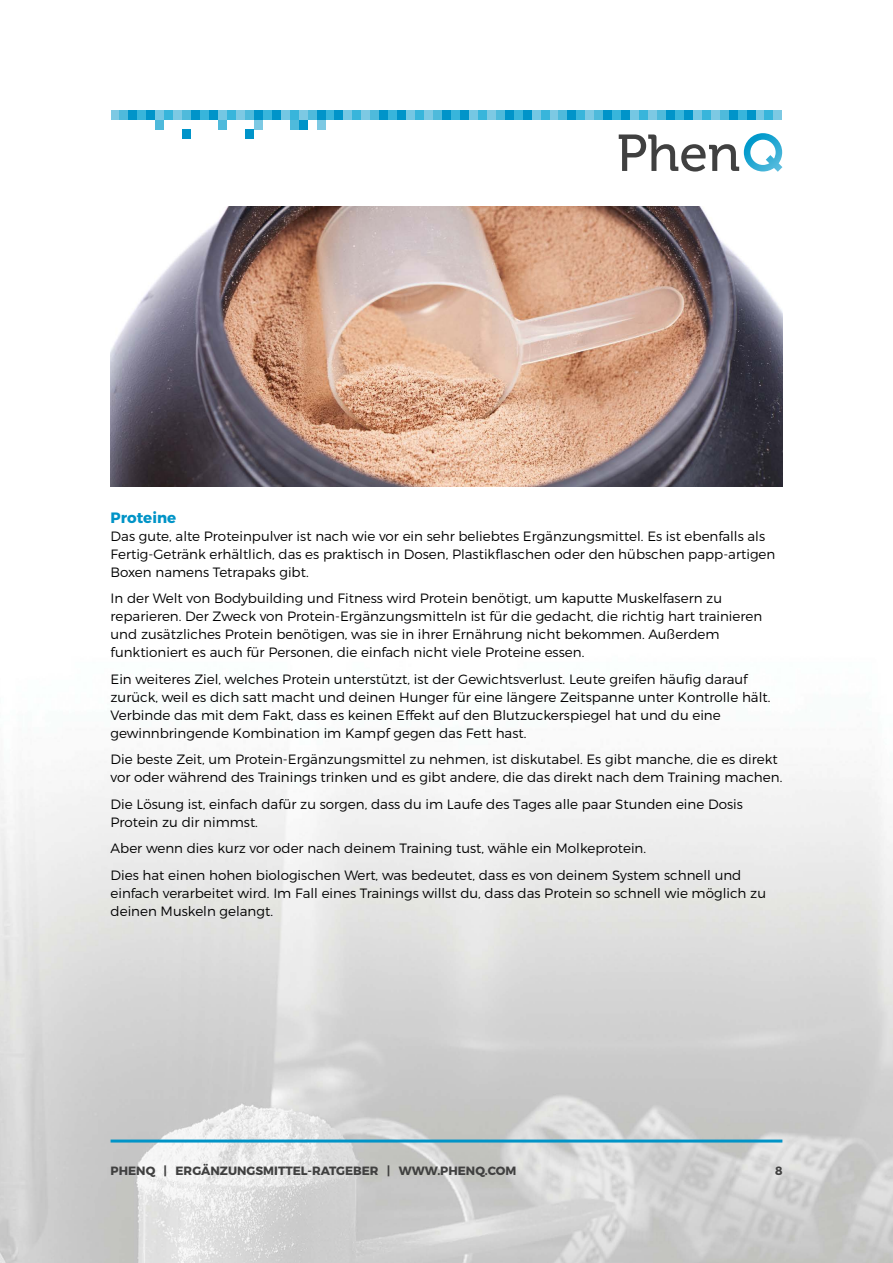
<style>
.page{position:relative;width:893px;height:1263px;background:#fff}
.page>*{position:absolute;margin:0;border:0;box-sizing:border-box;transform-origin:0 0}
.t1{font:700 15px "Montserrat";color:#0194c7}
.t2{font:300 13.5px/18px "Montserrat";color:#000}
.t3{font:700 12px "Montserrat";color:#404040}
</style>
<div class="page">
<img style="left:0;top:422px;width:893px;height:841px">
<img style="left:111px;top:206px;width:671px;height:281px">
<div style="left:111px;top:111px;width:9px;height:9px;background:#7dc9e3"></div>
<div style="left:120px;top:111px;width:8px;height:9px;background:#4fbadb"></div>
<div style="left:128px;top:111px;width:9px;height:9px;background:#0094c9"></div>
<div style="left:137px;top:111px;width:9px;height:9px;background:#38b5db"></div>
<div style="left:146px;top:111px;width:9px;height:9px;background:#0094c9"></div>
<div style="left:155px;top:111px;width:9px;height:9px;background:#75c7e3"></div>
<div style="left:164px;top:111px;width:9px;height:9px;background:#38b5db"></div>
<div style="left:173px;top:111px;width:9px;height:9px;background:#7dc9e3"></div>
<div style="left:182px;top:111px;width:9px;height:9px;background:#4fbadb"></div>
<div style="left:191px;top:111px;width:9px;height:9px;background:#0094c9"></div>
<div style="left:200px;top:111px;width:9px;height:9px;background:#38b5db"></div>
<div style="left:209px;top:111px;width:9px;height:9px;background:#0094c9"></div>
<div style="left:218px;top:111px;width:9px;height:9px;background:#75c7e3"></div>
<div style="left:227px;top:111px;width:9px;height:9px;background:#38b5db"></div>
<div style="left:236px;top:111px;width:9px;height:9px;background:#7dc9e3"></div>
<div style="left:245px;top:111px;width:9px;height:9px;background:#4fbadb"></div>
<div style="left:254px;top:111px;width:9px;height:9px;background:#0094c9"></div>
<div style="left:263px;top:111px;width:9px;height:9px;background:#38b5db"></div>
<div style="left:272px;top:111px;width:9px;height:9px;background:#0094c9"></div>
<div style="left:281px;top:111px;width:9px;height:9px;background:#75c7e3"></div>
<div style="left:290px;top:111px;width:9px;height:9px;background:#38b5db"></div>
<div style="left:299px;top:111px;width:9px;height:9px;background:#7dc9e3"></div>
<div style="left:308px;top:111px;width:9px;height:9px;background:#4fbadb"></div>
<div style="left:317px;top:111px;width:9px;height:9px;background:#0094c9"></div>
<div style="left:326px;top:111px;width:8px;height:9px;background:#38b5db"></div>
<div style="left:334px;top:111px;width:9px;height:9px;background:#0094c9"></div>
<div style="left:343px;top:111px;width:9px;height:9px;background:#75c7e3"></div>
<div style="left:352px;top:111px;width:9px;height:9px;background:#38b5db"></div>
<div style="left:361px;top:111px;width:9px;height:9px;background:#7dc9e3"></div>
<div style="left:370px;top:111px;width:9px;height:9px;background:#4fbadb"></div>
<div style="left:379px;top:111px;width:9px;height:9px;background:#0094c9"></div>
<div style="left:388px;top:111px;width:9px;height:9px;background:#38b5db"></div>
<div style="left:397px;top:111px;width:9px;height:9px;background:#0094c9"></div>
<div style="left:406px;top:111px;width:9px;height:9px;background:#75c7e3"></div>
<div style="left:415px;top:111px;width:9px;height:9px;background:#38b5db"></div>
<div style="left:424px;top:111px;width:9px;height:9px;background:#7dc9e3"></div>
<div style="left:433px;top:111px;width:9px;height:9px;background:#4fbadb"></div>
<div style="left:442px;top:111px;width:9px;height:9px;background:#0094c9"></div>
<div style="left:451px;top:111px;width:9px;height:9px;background:#38b5db"></div>
<div style="left:460px;top:111px;width:9px;height:9px;background:#0094c9"></div>
<div style="left:469px;top:111px;width:9px;height:9px;background:#75c7e3"></div>
<div style="left:478px;top:111px;width:9px;height:9px;background:#38b5db"></div>
<div style="left:487px;top:111px;width:9px;height:9px;background:#7dc9e3"></div>
<div style="left:496px;top:111px;width:9px;height:9px;background:#4fbadb"></div>
<div style="left:505px;top:111px;width:9px;height:9px;background:#0094c9"></div>
<div style="left:514px;top:111px;width:9px;height:9px;background:#38b5db"></div>
<div style="left:523px;top:111px;width:9px;height:9px;background:#0094c9"></div>
<div style="left:532px;top:111px;width:9px;height:9px;background:#75c7e3"></div>
<div style="left:541px;top:111px;width:8px;height:9px;background:#38b5db"></div>
<div style="left:549px;top:111px;width:9px;height:9px;background:#7dc9e3"></div>
<div style="left:558px;top:111px;width:9px;height:9px;background:#4fbadb"></div>
<div style="left:567px;top:111px;width:9px;height:9px;background:#0094c9"></div>
<div style="left:576px;top:111px;width:9px;height:9px;background:#38b5db"></div>
<div style="left:585px;top:111px;width:9px;height:9px;background:#7dc9e3"></div>
<div style="left:594px;top:111px;width:9px;height:9px;background:#4fbadb"></div>
<div style="left:603px;top:111px;width:9px;height:9px;background:#0094c9"></div>
<div style="left:612px;top:111px;width:9px;height:9px;background:#38b5db"></div>
<div style="left:621px;top:111px;width:9px;height:9px;background:#0094c9"></div>
<div style="left:630px;top:111px;width:9px;height:9px;background:#75c7e3"></div>
<div style="left:639px;top:111px;width:9px;height:9px;background:#38b5db"></div>
<div style="left:648px;top:111px;width:9px;height:9px;background:#7dc9e3"></div>
<div style="left:657px;top:111px;width:9px;height:9px;background:#4fbadb"></div>
<div style="left:666px;top:111px;width:9px;height:9px;background:#0094c9"></div>
<div style="left:675px;top:111px;width:9px;height:9px;background:#38b5db"></div>
<div style="left:684px;top:111px;width:9px;height:9px;background:#0094c9"></div>
<div style="left:693px;top:111px;width:9px;height:9px;background:#75c7e3"></div>
<div style="left:702px;top:111px;width:9px;height:9px;background:#38b5db"></div>
<div style="left:711px;top:111px;width:9px;height:9px;background:#7dc9e3"></div>
<div style="left:720px;top:111px;width:9px;height:9px;background:#4fbadb"></div>
<div style="left:729px;top:111px;width:9px;height:9px;background:#0094c9"></div>
<div style="left:738px;top:111px;width:9px;height:9px;background:#38b5db"></div>
<div style="left:747px;top:111px;width:8px;height:9px;background:#0094c9"></div>
<div style="left:755px;top:111px;width:9px;height:9px;background:#75c7e3"></div>
<div style="left:764px;top:111px;width:9px;height:9px;background:#38b5db"></div>
<div style="left:773px;top:111px;width:9px;height:9px;background:#7dc9e3"></div>
<div style="left:317px;top:120px;width:9px;height:9px;background:#7dc9e3"></div>
<div style="left:299px;top:120px;width:9px;height:9px;background:#0094c9"></div>
<div style="left:290px;top:120px;width:9px;height:9px;background:#4fbadb"></div>
<div style="left:245px;top:129px;width:9px;height:10px;background:#0094c9"></div>
<div style="left:254px;top:120px;width:9px;height:9px;background:#7dc9e3"></div>
<div style="left:218px;top:120px;width:9px;height:9px;background:#4fbadb"></div>
<div style="left:182px;top:129px;width:9px;height:10px;background:#0094c9"></div>
<div style="left:155px;top:120px;width:9px;height:9px;background:#4fbadb"></div>
<svg style="left:619px;top:133px;width:163px;height:39px"></svg>
<hr style="left:111px;top:1139px;width:671px;height:3px;background:#0194c7">
<p class="t1" style="left:111px;top:508px;width:67px">Proteine</p>
<p class="t2" style="left:111px;top:527px;width:666px">Das gute, alte Proteinpulver ist nach wie vor ein sehr beliebtes Ergänzungsmittel. Es ist ebenfalls als<br>Fertig-Getränk erhältlich, das es praktisch in Dosen, Plastikflaschen oder den hübschen papp-artigen<br>Boxen namens Tetrapaks gibt.</p>
<p class="t2" style="left:111px;top:589px;width:653px">In der Welt von Bodybuilding und Fitness wird Protein benötigt, um kaputte Muskelfasern zu reparieren. Der Zweck von Protein-Ergänzungsmitteln ist für die gedacht, die richtig hart trainieren und zusätzliches Protein benötigen, was sie in ihrer Ernährung nicht bekommen. Außerdem funktioniert es auch für Personen, die einfach nicht viele Proteine essen.</p>
<p class="t2" style="left:111px;top:670px;width:661px">Ein weiteres Ziel, welches Protein unterstützt, ist der Gewichtsverlust. Leute greifen häufig darauf zurück, weil es dich satt macht und deinen Hunger für eine längere Zeitspanne unter Kontrolle hält.<br>Verbinde das mit dem Fakt, dass es keinen Effekt auf den Blutzuckerspiegel hat und du eine gewinnbringende Kombination im Kampf gegen das Fett hast.</p>
<p class="t2" style="left:111px;top:750px;width:673px">Die beste Zeit, um Protein-Ergänzungsmittel zu nehmen, ist diskutabel. Es gibt manche, die es direkt vor oder während des Trainings trinken und es gibt andere, die das direkt nach dem Training machen.</p>
<p class="t2" style="left:111px;top:795px;width:634px">Die Lösung ist, einfach dafür zu sorgen, dass du im Laufe des Tages alle paar Stunden eine Dosis<br>Protein zu dir nimmst.</p>
<p class="t2" style="left:111px;top:835px;width:632px;line-height:26.5px">Aber wenn dies kurz vor oder nach deinem Training tust, wähle ein Molkeprotein.<br>Dies hat einen hohen biologischen Wert, was bedeutet, dass es von deinem System schnell und</p>
<p class="t2" style="left:111px;top:884px;width:657px">einfach verarbeitet wird. Im Fall eines Trainings willst du, dass das Protein so schnell wie möglich zu deinen Muskeln gelangt.</p>
<p class="t3" style="left:111px;top:1163px;width:407px">PHENQ | ERGÄNZUNGSMITTEL-RATGEBER | WWW.PHENQ.COM</p>
<p class="t3" style="left:775px;top:1163px;width:9px">8</p>
</div>
